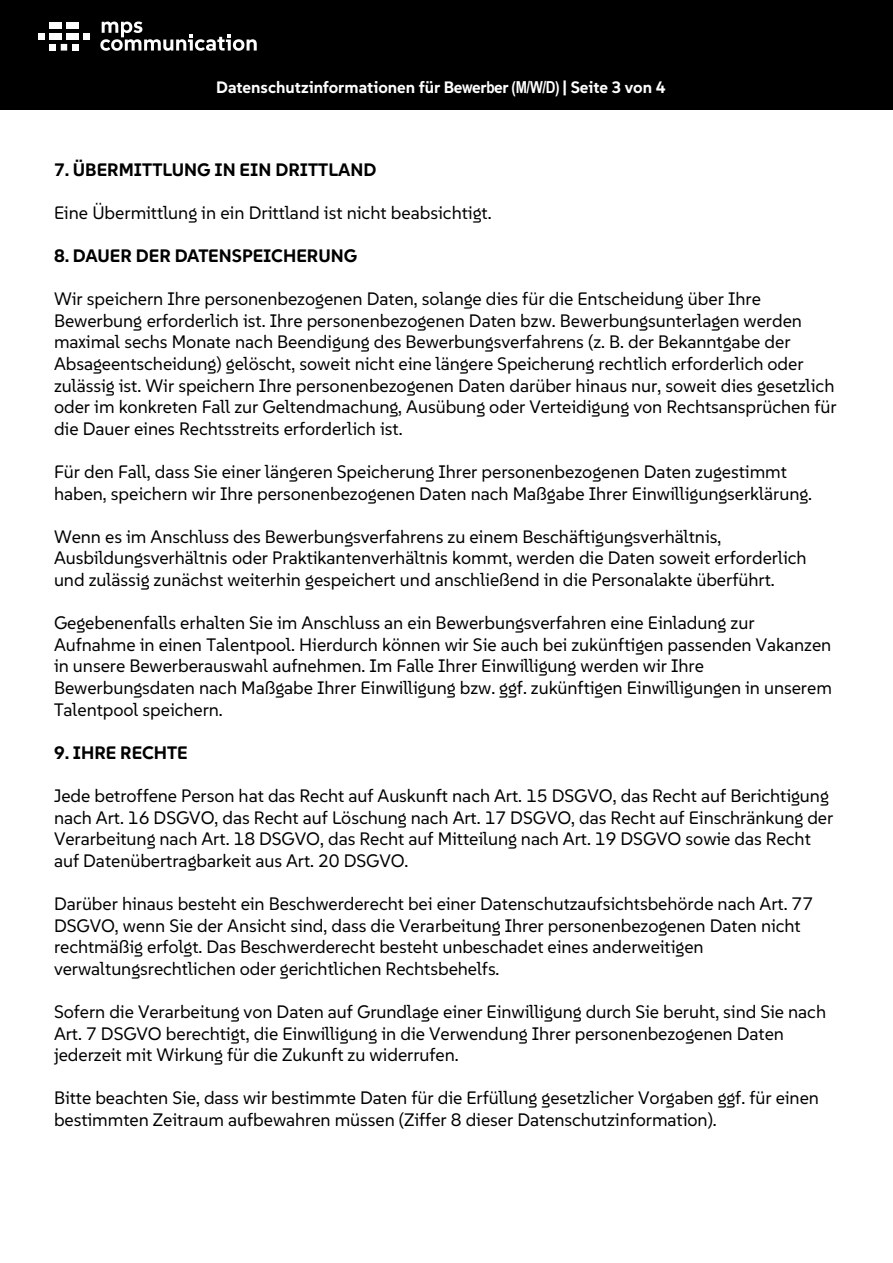
<style>
.page{position:relative;width:893px;height:1263px;background:#fff}
.page>*{position:absolute;margin:0;border:0;box-sizing:border-box;transform-origin:0 0}
.t1{font:18px/21.6px "SUSE";letter-spacing:-.005em;color:#000}
.t2{font:700 18px "SUSE";color:#000}
.t3{font:700 16.5px "SUSE";color:#fff}
.s1{font-family:"Arial Narrow"}
</style>
<div class="page">
<div style="left:0;top:0;width:893px;height:109px;background:#000"></div>
<div style="left:50px;top:22px;width:12px;height:6px;background:#fff"></div>
<div style="left:66px;top:22px;width:12px;height:6px;background:#fff"></div>
<div style="left:50px;top:33px;width:12px;height:6px;background:#fff"></div>
<div style="left:66px;top:33px;width:12px;height:6px;background:#fff"></div>
<div style="left:72px;top:44px;width:6px;height:7px;background:#fff"></div>
<svg style="left:83px;top:33px;width:6px;height:6px"></svg>
<div style="left:38px;top:33px;width:7px;height:6px;background:#fff"></div>
<div style="left:50px;top:44px;width:6px;height:7px;background:#fff"></div>
<svg style="left:61px;top:44px;width:6px;height:7px"></svg>
<svg style="left:100px;top:22px;width:157px;height:29px"></svg>
<p class="t3" style="left:216px;top:77px;width:451px">Datenschutzinformationen für Be<span class="s1">w</span>er<span class="s1">b</span>er <span class="s1">(M/W/D)</span> | Seite 3 von 4</p>
<p class="t2" style="left:54px;top:158px;width:324px">7. ÜBERMITTLUNG IN EIN DRITTLAND</p>
<p class="t1" style="left:54px;top:201px;width:439px">Eine Übermittlung in ein Drittland ist nicht beabsichtigt.</p>
<p class="t2" style="left:54px;top:245px;width:305px">8. DAUER DER DATENSPEICHERUNG</p>
<p class="t1" style="left:54px;top:288px;width:784px">Wir speichern Ihre personenbezogenen Daten, solange dies für die Entscheidung über Ihre Bewerbung erforderlich ist. Ihre personenbezogenen Daten bzw. Bewerbungsunterlagen werden ma<span class="s1">x</span>imal sechs Monate nach Beendigung des Bewerbungsverfahrens (z. B. der Bekanntgabe der Absageentscheidung) gelöscht, soweit nicht eine längere Speicherung rechtlich erforderlich oder zulässig ist. Wir speichern Ihre personenbezogenen Daten darüber hinaus nur, soweit dies gesetzlich oder im konkreten Fall zur Geltendmachung, Ausübung oder Verteidigung von Rechtsansprüchen für die Dauer eines Rechtsstreits erforderlich ist.</p>
<p class="t1" style="left:54px;top:460px;width:760px">Für den Fall, dass Sie einer längeren Speicherung Ihrer personenbezogenen Daten zugestimmt haben, speichern wir Ihre personenbezogenen Daten nach Maßgabe Ihrer Einwilligungserklärung.</p>
<p class="t1" style="left:54px;top:525px;width:754px">Wenn es im Anschluss des Bewerbungsverfahrens zu einem Beschäftigungsverhältnis,<br>Ausbildungsverhältnis oder Praktikantenverhältnis kommt, werden die Daten soweit erforderlich und zulässig zunächst weiterhin gespeichert und anschließend in die Personalakte überführt.</p>
<p class="t1" style="left:54px;top:612px;width:779px">Gegebenenfalls erhalten Sie im Anschluss an ein Bewerbungsverfahren eine Einladung zur Aufnahme in einen Talentpool. Hierdurch können wir Sie auch bei zukünftigen passenden Vakanzen in unsere Bewerberauswahl aufnehmen. Im Falle Ihrer Einwilligung werden wir Ihre Bewerbungsdaten nach Maßgabe Ihrer Einwilligung bzw. ggf. zukünftigen Einwilligungen in unserem Talentpool speichern.</p>
<p class="t2" style="left:54px;top:741px;width:135px">9. IHRE RECHTE</p>
<p class="t1" style="left:54px;top:784px;width:781px">Jede betroffene Person hat das Recht auf Auskunft nach Art. 15 DSGVO, das Recht auf Berichtigung nach Art. 16 DSGVO, das Recht auf Löschung nach Art. 17 DSGVO, das Recht auf Einschränkung der Verarbeitung nach Art. 18 DSGVO, das Recht auf Mitteilung nach Art. 19 DSGVO sowie das Recht auf Datenübertragbarkeit aus Art. 20 DSGVO.</p>
<p class="t1" style="left:54px;top:892px;width:761px">Darüber hinaus besteht ein Beschwerderecht bei einer Datenschutzaufsichtsbehörde nach Art. 77<br>DSGVO, wenn Sie der Ansicht sind, dass die Verarbeitung Ihrer personenbezogenen Daten nicht rechtmäßig erfolgt. Das Beschwerderecht besteht unbeschadet eines anderweitigen verwaltungsrechtlichen oder gerichtlichen Rechtsbehelfs.</p>
<p class="t1" style="left:54px;top:1000px;width:774px">Sofern die Verarbeitung von Daten auf Grundlage einer Einwilligung durch Sie beruht, sind Sie nach<br>Art. 7 DSGVO berechtigt, die Einwilligung in die Verwendung Ihrer personenbezogenen Daten jederzeit mit Wirkung für die Zukunft zu widerrufen.</p>
<p class="t1" style="left:54px;top:1087px;width:766px">Bitte beachten Sie, dass wir bestimmte Daten für die Erfüllung gesetzlicher Vorgaben ggf. für einen bestimmten Zeitraum aufbewahren müssen (Ziffer 8 dieser Datenschutzinformation).</p>
</div>
